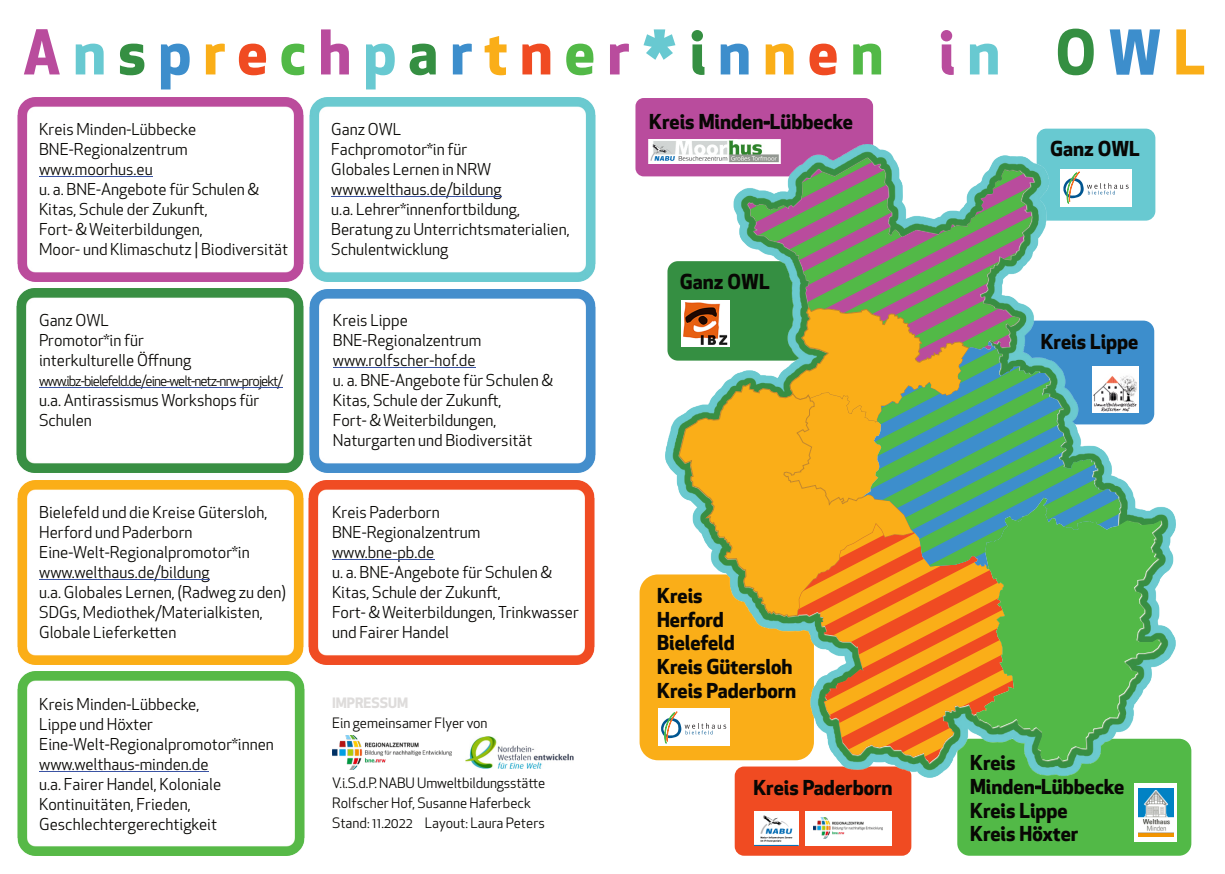
<style>
.page{position:relative;width:1225px;height:874px;background:#fff}
.page>*{position:absolute;margin:0;border:0;box-sizing:border-box;transform-origin:0 0}
.t1{font:700 60px "Apex New";letter-spacing:.2em;color:#b94c9d}
.t2{font:700 20px/23.8px "Apex New";color:#080704}
.t3{font:16px/20px "Apex New";color:#080704}
.t4{font:14px/20px "Apex New";color:#080704}
.t5{font:14px "Apex New";letter-spacing:-.07em;color:#080704}
.t6{font:700 14px "Apex New";color:#dedcdb}
.s1{color:#68c9d1}
.s2{color:#358f42}
.s3{color:#3d8ecc}
.s4{color:#faae18}
.s5{color:#f04b22}
.s6{color:#52b947}
</style>
<div class="page">
<img style="left:17px;top:97px;width:287px;height:184px">
<img style="left:309px;top:289px;width:287px;height:183px">
<img style="left:309px;top:97px;width:286px;height:184px">
<img style="left:17px;top:288px;width:286px;height:184px">
<img style="left:18px;top:671px;width:286px;height:184px">
<img style="left:17px;top:480px;width:287px;height:183px">
<img style="left:308px;top:480px;width:287px;height:183px">
<hr style="left:39px;top:176px;width:114px;height:1px;background:#3a53a3">
<hr style="left:333px;top:367px;width:143px;height:1px;background:#3a53a3">
<hr style="left:331px;top:196px;width:171px;height:1px;background:#3a53a3">
<hr style="left:39px;top:387px;width:244px;height:1px;background:#3a53a3">
<hr style="left:332px;top:559px;width:102px;height:1px;background:#3a53a3">
<hr style="left:39px;top:770px;width:170px;height:1px;background:#3a53a3">
<hr style="left:39px;top:579px;width:171px;height:1px;background:#3a53a3">
<img style="left:332px;top:735px;width:120px;height:34px">
<img style="left:466px;top:736px;width:108px;height:32px">
<div style="left:735px;top:766px;width:176px;height:89px;background:#f04b22;border-radius:9px"></div>
<div style="left:1037px;top:129px;width:118px;height:91px;background:#68c9d1;border-radius:10px"></div>
<div style="left:640px;top:574px;width:174px;height:186px;background:#faae18;border-radius:18px"></div>
<div style="left:957px;top:738px;width:234px;height:117px;background:#52b947;border-radius:12px"></div>
<div style="left:635px;top:98px;width:238px;height:78px;background:#b94c9d;border-radius:8px"></div>
<img style="left:665px;top:144px;width:510px;height:632px">
<svg style="left:679px;top:383px;width:69px;height:241px;fill:#faae18"></svg>
<svg style="left:1129px;top:497px;width:32px;height:263px"></svg>
<svg style="left:748px;top:158px;width:381px;height:604px"></svg>
<img style="left:649px;top:140px;width:131px;height:24px">
<img style="left:754px;top:811px;width:44px;height:34px">
<div style="left:805px;top:810px;width:87px;height:35px;background:#fff"></div>
<div style="left:1134px;top:783px;width:43px;height:58px;background:#fff"></div>
<img style="left:814px;top:817px;width:69px;height:21px">
<div style="left:658px;top:708px;width:71px;height:38px;background:#fff"></div>
<svg style="left:661px;top:711px;width:65px;height:32px"></svg>
<img style="left:1092px;top:366px;width:46px;height:46px">
<img style="left:1138px;top:788px;width:35px;height:48px">
<svg style="left:681px;top:300px;width:48px;height:46px"></svg>
<img style="left:683px;top:303px;width:44px;height:41px">
<h1 class="t1" style="left:23px;top:29px;width:1184px">A<span class="s1">n</span><span class="s2">s</span><span class="s3">p</span><span class="s4">r</span><span class="s5">e</span><span class="s6">c</span>h<span class="s1">p</span><span class="s2">a</span><span class="s3">r</span><span class="s4">t</span><span class="s5">n</span><span class="s6">e</span>r<span class="s1">*</span><span class="s2">i</span><span class="s3">n</span><span class="s4">n</span><span class="s5">e</span><span class="s6">n</span> i<span class="s1">n</span> <span class="s2">O</span><span class="s3">W</span><span class="s4">L</span></h1>
<p class="t2" style="left:649px;top:112px;width:205px">Kreis Minden-Lübbecke</p>
<p class="t3" style="left:331px;top:121px;width:240px">Ganz OWL<br>Fachpromotor*in für<br>Globales Lernen in NRW www.welthaus.de/bildung<br>u.a. Lehrer*innenfortbildung,<br>Beratung zu Unterrichtsmaterialien,<br>Schulentwicklung</p>
<p class="t3" style="left:39px;top:121px;width:250px">Kreis Minden-Lübbecke<br>BNE-Regionalzentrum www.moorhus.eu<br>u. a. BNE-Angebote für Schulen &amp;<br>Kitas, Schule der Zukunft,<br>Fort- &amp; Weiterbildungen,<br>Moor- und Klimaschutz | Biodiversität</p>
<p class="t2" style="left:1050px;top:139px;width:91px">Ganz OWL</p>
<p class="t3" style="left:39px;top:312px;width:154px">Ganz OWL<br>Promotor*in für interkulturelle Öffnung</p>
<p class="t5" style="left:39px;top:375px;width:245px">www.ibz-bielefeld.de/eine-welt-netz-nrw-projekt/</p>
<p class="t3" style="left:39px;top:392px;width:222px">u.a. Antirassismus Workshops für<br>Schulen</p>
<p class="t3" style="left:39px;top:503px;width:248px">Bielefeld und die Kreise Gütersloh,<br>Herford und Paderborn<br>Eine-Welt-Regionalpromotor*in www.welthaus.de/bildung<br>u.a. Globales Lernen, (Radweg zu den)<br>SDGs, Mediothek/Materialkisten,<br>Globale Lieferketten</p>
<p class="t3" style="left:39px;top:695px;width:236px">Kreis Minden-Lübbecke,<br>Lippe und Höxter<br>Eine-Welt-Regionalpromotor*innen www.welthaus-minden.de<br>u.a. Fairer Handel, Koloniale<br>Kontinuitäten, Frieden,<br>Geschlechtergerechtigkeit</p>
<p class="t3" style="left:333px;top:312px;width:221px">Kreis Lippe<br>BNE-Regionalzentrum www.rolfscher-hof.de<br>u. a. BNE-Angebote für Schulen &amp;<br>Kitas, Schule der Zukunft,<br>Fort- &amp; Weiterbildungen,<br>Naturgarten und Biodiversität</p>
<p class="t3" style="left:332px;top:503px;width:248px">Kreis Paderborn<br>BNE-Regionalzentrum www.bne-pb.de<br>u. a. BNE-Angebote für Schulen &amp;<br>Kitas, Schule der Zukunft,<br>Fort- &amp; Weiterbildungen, Trinkwasser und Fairer Handel</p>
<p class="t6" style="left:332px;top:697px;width:78px">IMPRESSUM</p>
<p class="t4" style="left:332px;top:714px;width:157px">Ein gemeinsamer Flyer von</p>
<p class="t4" style="left:332px;top:774px;width:215px">V.i.S.d.P. NABU Umweltbildungsstätte<br>Rolfscher Hof, Susanne Haferbeck<br>Stand: 11.2022 Layout: Laura Peters</p>
<p class="t2" style="left:680px;top:272px;width:91px">Ganz OWL</p>
<p class="t2" style="left:1041px;top:332px;width:99px">Kreis Lippe</p>
<p class="t2" style="left:657px;top:585px;width:141px">Kreis<br>Herford<br>Bielefeld<br>Kreis Gütersloh<br>Kreis Paderborn</p>
<p class="t2" style="left:753px;top:778px;width:141px">Kreis Paderborn</p>
<p class="t2" style="left:970px;top:752px;width:156px">Kreis<br>Minden-Lübbecke<br>Kreis Lippe<br>Kreis Höxter</p>
</div>
